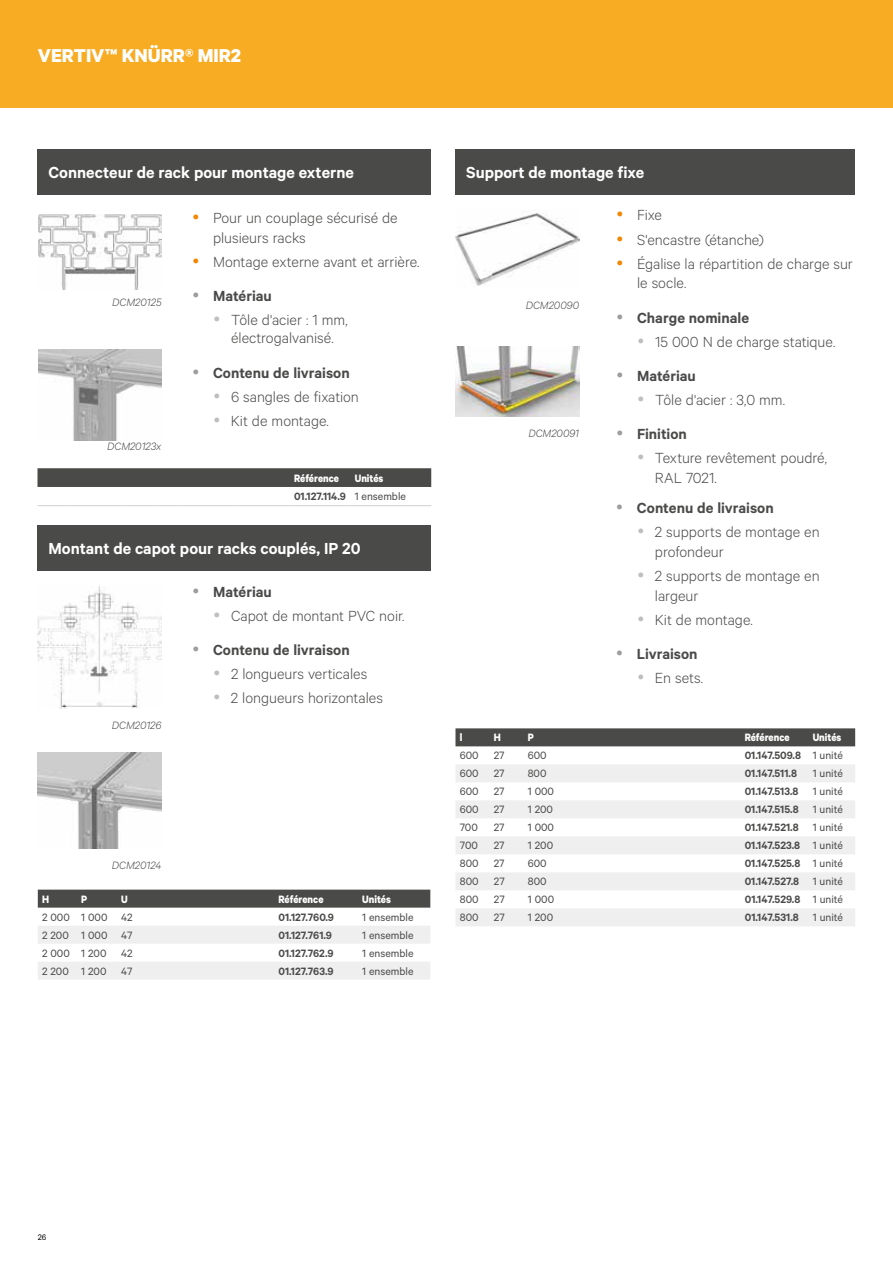
<style>
.page{position:relative;width:893px;height:1263px;background:#fff}
.page>*{position:absolute;margin:0;border:0;box-sizing:border-box;transform-origin:0 0}
.t1{font:700 21px "Calibre";color:#fff}
.t2{font:600 18px "Calibre";color:#fff}
.t3{font:300 16.5px/19.8px "Calibre";color:#4a4a49}
.t4{font:600 16.5px "Calibre";color:#4a4a49}
.t5{font:600 12px/18.8px "Calibre";color:#4a4a49}
.t6{font:12px "Calibre";color:#4a4a49}
.t7{font:italic 300 12px "Calibre";color:#4a4a49}
.t8{font:700 12px "Calibre";color:#fff;scale:.9 1}
.t9{font:9px "Calibre";color:#000}
.s1{font-weight:700;color:#fff}
.s2{font-weight:400}
</style>
<div class="page">
<div style="left:0;top:0;width:893px;height:108px;background:#f8ac23"></div>
<div style="left:38px;top:149px;width:393px;height:45px;background:#4a4a49"></div>
<div style="left:455px;top:149px;width:400px;height:45px;background:#4a4a49"></div>
<img style="left:455px;top:213px;width:124px;height:73px">
<img style="left:455px;top:347px;width:124px;height:69px">
<div style="left:37px;top:468px;width:394px;height:19px;background:#4a4a49"></div>
<svg style="left:37px;top:505px;width:202px;height:1px"></svg>
<hr style="left:239px;top:505px;width:51px;height:1px;background:#d0d0d0">
<hr style="left:290px;top:505px;width:60px;height:1px;background:#d0d0d0">
<hr style="left:350px;top:505px;width:81px;height:1px;background:#d0d0d0">
<div style="left:38px;top:525px;width:393px;height:45px;background:#4a4a49"></div>
<img style="left:38px;top:586px;width:123px;height:122px">
<img style="left:38px;top:753px;width:123px;height:96px">
<div style="left:38px;top:890px;width:392px;height:18px;background:#4a4a49"></div>
<svg style="left:38px;top:926px;width:392px;height:54px"></svg>
<div style="left:455px;top:728px;width:400px;height:18px;background:#4a4a49"></div>
<svg style="left:456px;top:765px;width:399px;height:161px;fill:#efefef"></svg>
<img style="left:39px;top:214px;width:122px;height:75px">
<img style="left:38px;top:349px;width:123px;height:92px">
<p class="t1" style="left:38px;top:43px;width:205px">VERTIV™ KNÜRR® MIR2</p>
<p class="t2" style="left:48px;top:161px;width:307px">Connecteur de rack pour montage externe</p>
<p class="t3" style="left:213px;top:207px;width:186px">Pour un couplage sécurisé de plusieurs racks</p>
<p class="t3" style="left:213px;top:251px;width:208px">Montage externe avant et arrière.</p>
<p class="t4" style="left:213px;top:286px;width:60px">Matériau</p>
<p class="t3" style="left:231px;top:310px;width:118px;line-height:18px">Tôle d'acier : 1 mm, électrogalvanisé.</p>
<p class="t4" style="left:213px;top:363px;width:138px">Contenu de livraison</p>
<p class="t3" style="left:231px;top:384px;width:129px;line-height:24px">6 sangles de fixation<br>Kit de montage.</p>
<p class="t7" style="left:112px;top:295px;width:51px">DCM20125</p>
<p class="t7" style="left:107px;top:439px;width:56px">DCM20123x</p>
<p class="t8" style="left:294px;top:470px;width:52px">Référence</p>
<p class="t5" style="left:294px;top:468px;width:113px;text-indent:61px"><span class="s1">Unités<br></span>01.127.114.9 <span class="s2">1 ensemble</span></p>
<p class="t2" style="left:48px;top:537px;width:314px">Montant de capot pour racks couplés, IP 20</p>
<p class="t7" style="left:112px;top:718px;width:51px">DCM20126</p>
<p class="t4" style="left:213px;top:582px;width:60px">Matériau</p>
<p class="t3" style="left:231px;top:605px;width:175px">Capot de montant PVC noir.</p>
<p class="t4" style="left:213px;top:640px;width:138px">Contenu de livraison</p>
<p class="t3" style="left:231px;top:661px;width:153px;line-height:24px">2 longueurs verticales<br>2 longueurs horizontales</p>
<p class="t7" style="left:112px;top:859px;width:51px">DCM20124</p>
<p class="t8" style="left:42px;top:891px;width:9px">H</p>
<p class="t8" style="left:81px;top:891px;width:8px">P</p>
<p class="t8" style="left:121px;top:891px;width:9px">U</p>
<p class="t8" style="left:278px;top:891px;width:52px">Référence</p>
<p class="t8" style="left:362px;top:891px;width:33px">Unités</p>
<p class="t6" style="left:42px;top:910px;width:92px">2 000 1 000 42</p>
<p class="t5" style="left:278px;top:907px;width:57px">01.127.760.9</p>
<p class="t6" style="left:362px;top:910px;width:53px">1 ensemble</p>
<p class="t6" style="left:42px;top:928px;width:92px">2 200 1 000 47</p>
<p class="t5" style="left:278px;top:925px;width:55px">01.127.761.9</p>
<p class="t6" style="left:362px;top:928px;width:53px">1 ensemble</p>
<p class="t6" style="left:42px;top:946px;width:92px">2 000 1 200 42</p>
<p class="t5" style="left:278px;top:943px;width:57px">01.127.762.9</p>
<p class="t6" style="left:362px;top:946px;width:53px">1 ensemble</p>
<p class="t6" style="left:42px;top:964px;width:92px">2 200 1 200 47</p>
<p class="t5" style="left:278px;top:961px;width:57px">01.127.763.9</p>
<p class="t6" style="left:362px;top:964px;width:53px">1 ensemble</p>
<p class="t2" style="left:466px;top:161px;width:180px">Support de montage fixe</p>
<p class="t3" style="left:637px;top:203px;width:217px;line-height:24px">Fixe<br>S'encastre (étanche)<br>Égalise la répartition de charge sur</p>
<p class="t3" style="left:637px;top:273px;width:51px">le socle.</p>
<p class="t4" style="left:637px;top:308px;width:114px">Charge nominale</p>
<p class="t3" style="left:655px;top:331px;width:182px">15 000 N de charge statique.</p>
<p class="t4" style="left:637px;top:366px;width:60px">Matériau</p>
<p class="t3" style="left:655px;top:389px;width:132px">Tôle d'acier : 3,0 mm.</p>
<p class="t4" style="left:637px;top:424px;width:51px">Finition</p>
<p class="t3" style="left:655px;top:448px;width:174px">Texture revêtement poudré,<br>RAL 7021.</p>
<p class="t4" style="left:637px;top:498px;width:138px">Contenu de livraison</p>
<p class="t3" style="left:655px;top:521px;width:166px">2 supports de montage en profondeur</p>
<p class="t3" style="left:655px;top:565px;width:166px">2 supports de montage en largeur</p>
<p class="t3" style="left:655px;top:609px;width:99px">Kit de montage.</p>
<p class="t4" style="left:637px;top:644px;width:62px">Livraison</p>
<p class="t3" style="left:655px;top:667px;width:50px">En sets.</p>
<p class="t7" style="left:526px;top:299px;width:55px">DCM20090</p>
<p class="t7" style="left:528px;top:426px;width:52px">DCM20091</p>
<p class="t8" style="left:460px;top:730px;width:4px">l</p>
<p class="t8" style="left:494px;top:730px;width:9px">H</p>
<p class="t8" style="left:528px;top:730px;width:8px">P</p>
<p class="t8" style="left:745px;top:730px;width:52px">Référence</p>
<p class="t8" style="left:813px;top:730px;width:33px">Unités</p>
<p class="t6" style="left:460px;top:748px;width:20px">600</p>
<p class="t6" style="left:494px;top:748px;width:12px">27</p>
<p class="t6" style="left:528px;top:748px;width:20px">600</p>
<p class="t5" style="left:745px;top:746px;width:100px">01.147.509.8 <span class="s2">1 unité</span></p>
<p class="t6" style="left:460px;top:766px;width:20px">600</p>
<p class="t6" style="left:494px;top:766px;width:12px">27</p>
<p class="t6" style="left:528px;top:766px;width:20px">800</p>
<p class="t5" style="left:745px;top:764px;width:54px">01.147.511.8</p>
<p class="t6" style="left:813px;top:766px;width:32px">1 unité</p>
<p class="t6" style="left:460px;top:784px;width:20px">600</p>
<p class="t6" style="left:494px;top:784px;width:12px">27</p>
<p class="t6" style="left:528px;top:784px;width:28px">1 000</p>
<p class="t5" style="left:745px;top:782px;width:100px">01.147.513.8 <span class="s2">1 unité</span></p>
<p class="t6" style="left:460px;top:802px;width:20px">600</p>
<p class="t6" style="left:494px;top:802px;width:12px">27</p>
<p class="t6" style="left:528px;top:802px;width:27px">1 200</p>
<p class="t5" style="left:745px;top:800px;width:100px">01.147.515.8 <span class="s2">1 unité</span></p>
<p class="t6" style="left:460px;top:820px;width:20px">700</p>
<p class="t6" style="left:494px;top:820px;width:12px">27</p>
<p class="t6" style="left:528px;top:820px;width:28px">1 000</p>
<p class="t5" style="left:745px;top:818px;width:100px">01.147.521.8 <span class="s2">1 unité</span></p>
<p class="t6" style="left:460px;top:838px;width:20px">700</p>
<p class="t6" style="left:494px;top:838px;width:12px">27</p>
<p class="t6" style="left:528px;top:838px;width:27px">1 200</p>
<p class="t5" style="left:745px;top:836px;width:100px">01.147.523.8 <span class="s2">1 unité</span></p>
<p class="t6" style="left:460px;top:856px;width:20px">800</p>
<p class="t6" style="left:494px;top:856px;width:12px">27</p>
<p class="t6" style="left:528px;top:856px;width:20px">600</p>
<p class="t5" style="left:745px;top:854px;width:100px">01.147.525.8 <span class="s2">1 unité</span></p>
<p class="t6" style="left:460px;top:874px;width:20px">800</p>
<p class="t6" style="left:494px;top:874px;width:12px">27</p>
<p class="t6" style="left:528px;top:874px;width:20px">800</p>
<p class="t5" style="left:745px;top:872px;width:100px">01.147.527.8 <span class="s2">1 unité</span></p>
<p class="t6" style="left:460px;top:892px;width:20px">800</p>
<p class="t6" style="left:494px;top:892px;width:12px">27</p>
<p class="t6" style="left:528px;top:892px;width:28px">1 000</p>
<p class="t5" style="left:745px;top:890px;width:100px">01.147.529.8 <span class="s2">1 unité</span></p>
<p class="t6" style="left:460px;top:910px;width:20px">800</p>
<p class="t6" style="left:494px;top:910px;width:12px">27</p>
<p class="t6" style="left:528px;top:910px;width:27px">1 200</p>
<p class="t5" style="left:745px;top:908px;width:100px">01.147.531.8 <span class="s2">1 unité</span></p>
<p class="t9" style="left:38px;top:1232px;width:10px">26</p>
</div>
